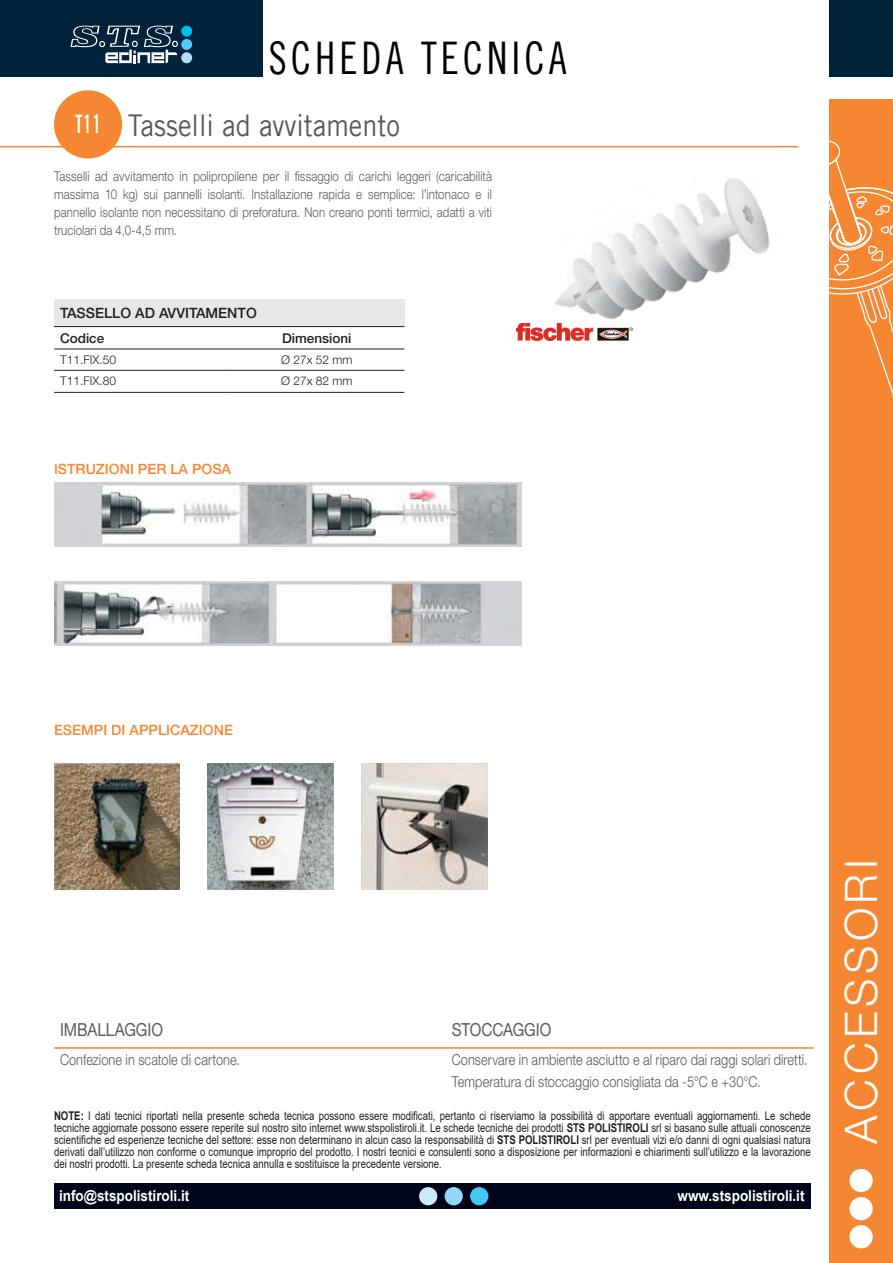
<style>
.page{position:relative;width:893px;height:1263px;background:#fff}
.page>*{position:absolute;margin:0;border:0;box-sizing:border-box;transform-origin:0 0}
.t1{font:45px "Trade Gothic LT Cond Eighteen";letter-spacing:.1em;color:#000001;scale:.9 1}
.t2{font:300 45px "Helvetica Neue LT Std";letter-spacing:.1em;color:#fff}
.ProductTitle{font:30px "Trade Gothic LT";color:#57585a;scale:.9 1}
.t3{font:25.5px "Trade Gothic LT Bold Cond Twenty";color:#fff;scale:.7 1}
.t4{font:18px "Helvetica Neue LT Std";letter-spacing:-.005em;color:#5c5c5f;scale:.85 1}
.BodyCopy{font:300 15px "Helvetica Neue LT Std";letter-spacing:.005em;color:#57585a;scale:.85 1}
.t5{font:700 15px "Arial";color:#fff;scale:.9 1}
.Table_Title{font:500 14.25px "Helvetica Neue LT Std";color:#f58632}
.Table_Title-2{font:500 14.25px "Helvetica Neue LT Std";color:#231f20}
.BodyCopy-2{font:300 13.5px/18px "Helvetica Neue LT Std";letter-spacing:.01em;color:#57585a;text-align:justify;scale:.85 1}
.Table_Header{font:500 13.5px "Helvetica Neue LT Std";color:#231f20}
.t6{font:12px/12px "Arial";color:#231f20;text-align:justify;scale:.8 1}
.Table_BodyCopy{font:300 12px "Helvetica Neue LT Std";color:#231f20}
.s1{font-weight:700}
</style>
<div class="page">
<div style="left:54px;top:1183px;width:757px;height:26px;background:#000519"></div>
<div style="left:470px;top:1187px;width:18px;height:18px;background:#45c7f5;border-radius:50%"></div>
<div style="left:445px;top:1187px;width:18px;height:18px;background:#8fd9f7;border-radius:50%"></div>
<div style="left:419px;top:1187px;width:18px;height:18px;background:#c7ebfa;border-radius:50%"></div>
<div style="left:829px;top:99px;width:64px;height:1164px;background:#f58632"></div>
<svg style="left:829px;top:140px;width:64px;height:256px"></svg>
<div style="left:829px;top:0;width:64px;height:77px;background:#00233a"></div>
<div style="left:849px;top:1169px;width:24px;height:23px;background:#fff;border-radius:50%"></div>
<div style="left:849px;top:1197px;width:24px;height:23px;background:#fff;border-radius:50%"></div>
<div style="left:849px;top:1225px;width:24px;height:23px;background:#fff;border-radius:50%"></div>
<div style="left:0;top:0;width:262px;height:77px;background:#00223a"></div>
<div style="left:181px;top:26px;width:11px;height:11px;background:#00bcf1;border-radius:50%"></div>
<div style="left:181px;top:39px;width:11px;height:11px;background:#4ecaf4;border-radius:50%"></div>
<div style="left:181px;top:52px;width:11px;height:11px;background:#ade1f9;border-radius:50%"></div>
<svg style="left:70px;top:26px;width:108px;height:37px"></svg>
<hr style="left:0;top:146px;width:798px;height:1px;background:#f58632">
<div style="left:54px;top:90px;width:68px;height:69px;background:#f58632;border-radius:50%"></div>
<hr style="left:54px;top:1047px;width:392px;height:2px;background:#f58632">
<hr style="left:446px;top:1047px;width:368px;height:2px;background:#f58632">
<img style="left:555px;top:178px;width:215px;height:142px">
<img style="left:517px;top:323px;width:116px;height:18px">
<div style="left:54px;top:299px;width:350px;height:28px;background:#e6e7e9"></div>
<hr style="left:54px;top:349px;width:175px;height:1px;background:#231f20">
<hr style="left:229px;top:349px;width:175px;height:1px;background:#231f20">
<hr style="left:54px;top:370px;width:175px;height:1px;background:#231f20">
<hr style="left:229px;top:370px;width:175px;height:1px;background:#231f20">
<hr style="left:54px;top:392px;width:175px;height:1px;background:#231f20">
<hr style="left:229px;top:392px;width:175px;height:1px;background:#231f20">
<hr style="left:54px;top:326px;width:175px;height:1px;background:#231f20">
<hr style="left:229px;top:326px;width:175px;height:1px;background:#231f20">
<img style="left:54px;top:764px;width:126px;height:125px">
<img style="left:208px;top:764px;width:126px;height:125px">
<img style="left:362px;top:764px;width:126px;height:125px">
<img style="left:54px;top:483px;width:468px;height:64px">
<img style="left:54px;top:581px;width:468px;height:64px">
<h1 class="t1" style="left:269px;top:31px;width:332px">SCHEDA TECNICA</h1>
<p class="t3" style="left:75px;top:108px;width:38px">T11</p>
<p class="ProductTitle" style="left:128px;top:107px;width:304px">Tasselli ad avvitamento</p>
<p class="BodyCopy-2" style="left:54px;top:167px;width:517px">Tasselli ad avvitamento in polipropilene per il fissaggio di carichi leggeri (caricabilità massima 10 kg) sui pannelli isolanti. Installazione rapida e semplice: l’intonaco e il pannello isolante non necessitano di preforatura. Non creano ponti termici, adatti a viti truciolari da 4,0-4,5 mm.</p>
<p class="Table_Title-2" style="left:60px;top:304px;width:198px">TASSELLO AD AVVITAMENTO</p>
<p class="Table_Header" style="left:60px;top:330px;width:46px">Codice</p>
<p class="Table_Header" style="left:282px;top:330px;width:71px">Dimensioni</p>
<p class="Table_BodyCopy" style="left:60px;top:352px;width:58px">T11.FIX.50</p>
<p class="Table_BodyCopy" style="left:281px;top:352px;width:73px">Ø 27x 52 mm</p>
<p class="Table_BodyCopy" style="left:60px;top:374px;width:58px">T11.FIX.80</p>
<p class="Table_BodyCopy" style="left:281px;top:374px;width:73px">Ø 27x 82 mm</p>
<p class="Table_Title" style="left:54px;top:461px;width:179px">ISTRUZIONI PER LA POSA</p>
<p class="Table_Title" style="left:54px;top:721px;width:180px">ESEMPI DI APPLICAZIONE</p>
<p class="t4" style="left:60px;top:1019px;width:123px">IMBALLAGGIO</p>
<p class="t4" style="left:452px;top:1019px;width:119px">STOCCAGGIO</p>
<p class="BodyCopy" style="left:60px;top:1050px;width:213px">Confezione in scatole di cartone.</p>
<p class="BodyCopy" style="left:452px;top:1050px;width:420px">Conservare in ambiente asciutto e al riparo dai raggi solari diretti.</p>
<p class="BodyCopy" style="left:452px;top:1072px;width:365px">Temperatura di stoccaggio consigliata da -5°C e +30°C.</p>
<p class="t6" style="left:54px;top:1109px;width:948px"><span class="s1">NOTE:</span> I dati tecnici riportati nella presente scheda tecnica possono essere modificati, pertanto ci riserviamo la possibilità di apportare eventuali aggiornamenti. Le schede tecniche aggiornate possono essere reperite sul nostro sito internet www.stspolistiroli.it. Le schede tecniche dei prodotti <span class="s1">STS POLISTIROLI</span> srl si basano sulle attuali conoscenze scientifiche ed esperienze tecniche del settore: esse non determinano in alcun caso la responsabilità di <span class="s1">STS POLISTIROLI</span> srl per eventuali vizi e/o danni di ogni qualsiasi natura derivati dall’utilizzo non conforme o comunque improprio del prodotto. I nostri tecnici e consulenti sono a disposizione per informazioni e chiarimenti sull’utilizzo e la lavorazione dei nostri prodotti. La presente scheda tecnica annulla e sostituisce la precedente versione.</p>
<p class="t5" style="left:59px;top:1185px;width:146px">info@stspolistiroli.it</p>
<p class="t5" style="left:677px;top:1185px;width:143px">www.stspolistiroli.it</p>
<h1 class="t2" style="left:834px;top:1143px;width:286px;rotate:-90deg">ACCESSORI</h1>
</div>
